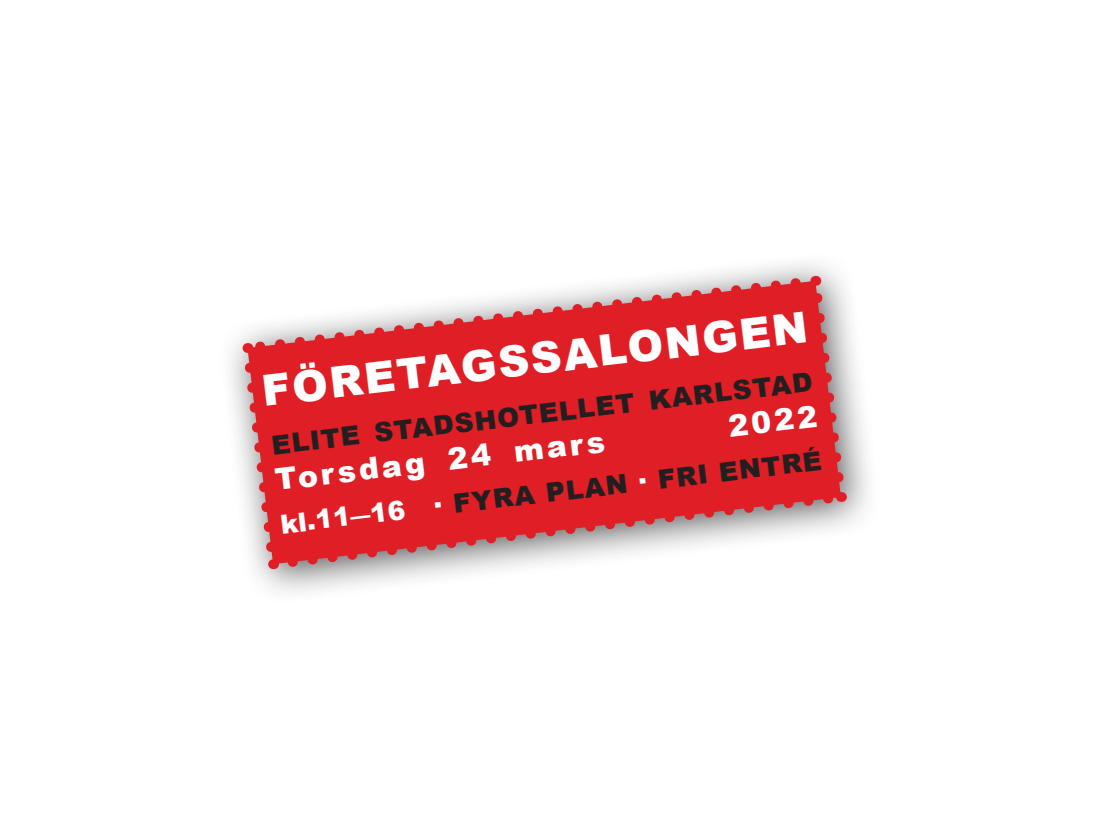
<style>
.page{position:relative;width:1120px;height:815px;background:#fff}
.page>*{position:absolute;margin:0;border:0;box-sizing:border-box;transform-origin:0 0}
.t1{font:900 42.75px "Arial";color:#fff}
.t2{font:900 30px "Arial";color:#fff}
.t3{font:900 26.25px "Arial";color:#231f20}
.s1{color:#fff}
</style>
<div class="page">
<div style="left:218px;top:251px;width:663px;height:353px;background:#231f20;opacity:.73"></div>
<div style="left:283px;top:358px;width:522px;height:129px;background:#df1e25"></div>
<svg style="left:282px;top:487px;width:560px;height:86px"></svg>
<svg style="left:246px;top:272px;width:561px;height:86px"></svg>
<svg style="left:805px;top:276px;width:44px;height:226px;background:#d46468"></svg>
<svg style="left:239px;top:343px;width:44px;height:226px;background:#e0777b"></svg>
<h1 class="t1" style="left:258px;top:361px;width:551px;rotate:-7deg">FÖRETAGSSALONGEN</h1>
<p class="t3" style="left:269px;top:427px;width:546px;rotate:-7deg">ELITE STADSHOTELLET KARLSTAD</p>
<p class="t2" style="left:726px;top:405px;width:91px;rotate:-7deg">2022</p>
<p class="t3" style="left:278px;top:507px;width:546px;rotate:-7deg"><span class="s1">kl.11―16 ·</span> FYRA PLAN <span class="s1">·</span> FRI ENTRÉ</p>
<p class="t2" style="left:273px;top:459px;width:333px;rotate:-7deg">Torsdag 24 mars</p>
</div>
